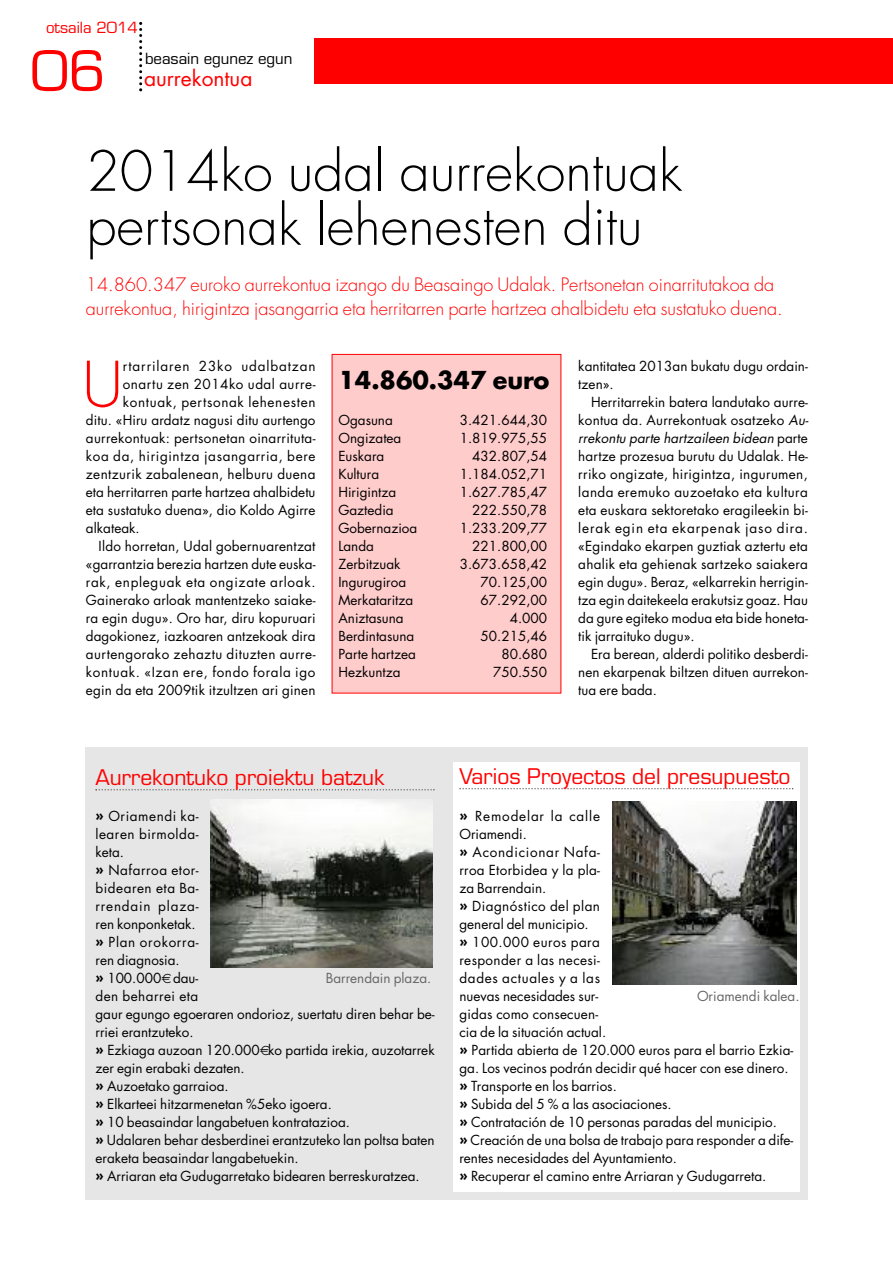
<style>
.page{position:relative;width:893px;height:1263px;background:#fff}
.page>*{position:absolute;margin:0;border:0;box-sizing:border-box;transform-origin:0 0}
.t1{font:300 61.2px "Futura";color:#f00}
.t2{font:300 54px/54px "Futura";color:#000}
.t3{font:54px "Eurostile";color:#f00}
.t4{font:700 24px "Futura";color:#000}
.t5{font:21px "Eurostile";color:#f00}
.t6{font:21px "Futura";color:#f00}
.t7{font:300 18px/24px "Futura";color:#f00}
.t8{font:15px "Eurostile";color:#000}
.t9{font:15px "Eurostile";color:#f00}
.t10{font:13.5px/18px "Futura";color:#000}
.t11{font:13.5px "Futura";letter-spacing:.05em;color:#000}
.t12{font:13.5px "Futura";letter-spacing:.025em;color:#000}
.t13{font:13.5px "Futura";letter-spacing:.035em;color:#000}
.t14{font:13.5px "Futura";letter-spacing:.045em;color:#000}
.t15{font:13.5px "Futura";letter-spacing:.03em;color:#000}
.t16{font:13.5px "Futura";color:#666}
.t17{font:13.5px "Futura";letter-spacing:.065em;color:#000}
.t18{font:13.5px "Futura";letter-spacing:.04em;color:#000}
.s1{font-style:italic}
.s2{font-weight:700}
</style>
<div class="page">
<svg style="left:139px;top:22px;width:3px;height:69px"></svg>
<div style="left:315px;top:38px;width:578px;height:45px;background:#f00"></div>
<div style="left:85px;top:747px;width:723px;height:452px;background:#e6e6e6"></div>
<svg style="left:95px;top:789px;width:340px;height:1px"></svg>
<div style="left:453px;top:762px;width:346px;height:430px;background:#fff"></div>
<svg style="left:459px;top:788px;width:334px;height:1px"></svg>
<img style="left:211px;top:800px;width:222px;height:168px">
<img style="left:612px;top:801px;width:184px;height:183px">
<div style="left:332px;top:355px;width:229px;height:338px;background:#fcc"></div>
<p class="t9" style="left:46px;top:21px;width:93px">otsaila 2014</p>
<h2 class="t3" style="left:31px;top:50px;width:76px">06</h2>
<p class="t8" style="left:145px;top:52px;width:149px">beasain egunez egun</p>
<h3 class="t6" style="left:144px;top:69px;width:110px">aurrekontua</h3>
<h2 class="t2" style="left:86px;top:149px;width:597px">2014ko udal aurrekontuak pertsonak lehenesten ditu</h2>
<h3 class="t7" style="left:86px;top:274px;width:698px">14.860.347 euroko aurrekontua izango du Beasaingo Udalak. Pertsonetan oinarritutakoa da aurrekontua, hirigintza jasangarria eta herritarren parte hartzea ahalbidetu eta sustatuko duena.</h3>
<h1 class="t1" style="left:82px;top:356px;width:42px">U</h1>
<p class="t17" style="left:123px;top:360px;width:194px">rtarrilaren 23ko udalbatzan</p>
<p class="t18" style="left:123px;top:378px;width:194px">onartu zen 2014ko udal aurre-</p>
<p class="t11" style="left:123px;top:396px;width:194px">kontuak, pertsonak lehenesten</p>
<p class="t10" style="left:86px;top:412px;width:231px">ditu. «Hiru ardatz nagusi ditu aurtengo</p>
<p class="t12" style="left:86px;top:432px;width:231px">aurrekontuak: pertsonetan oinarrituta-</p>
<p class="t14" style="left:86px;top:450px;width:231px">koa da, hirigintza jasangarria, bere</p>
<p class="t15" style="left:86px;top:468px;width:231px">zentzurik zabalenean, helburu duena</p>
<p class="t10" style="left:86px;top:484px;width:231px">eta herritarren parte hartzea ahalbidetu</p>
<p class="t10" style="left:86px;top:502px;width:231px">eta sustatuko duena», dio Koldo Agirre</p>
<p class="t10" style="left:86px;top:520px;width:55px">alkateak.</p>
<p class="t10" style="left:99px;top:538px;width:218px">Ildo horretan, Udal gobernuarentzat</p>
<p class="t10" style="left:86px;top:556px;width:231px">«garrantzia berezia hartzen dute euska-</p>
<p class="t11" style="left:86px;top:576px;width:231px">rak, enpleguak eta ongizate arloak.</p>
<p class="t10" style="left:86px;top:592px;width:231px">Gainerako arloak mantentzeko saiake-</p>
<p class="t10" style="left:86px;top:610px;width:231px">ra egin dugu». Oro har, diru kopuruari</p>
<p class="t10" style="left:86px;top:628px;width:231px">dagokionez, iazkoaren antzekoak dira</p>
<p class="t13" style="left:86px;top:648px;width:231px">aurtengorako zehaztu dituzten aurre-</p>
<p class="t11" style="left:86px;top:666px;width:231px">kontuak. «Izan ere, fondo forala igo</p>
<p class="t10" style="left:86px;top:682px;width:231px">egin da eta 2009tik itzultzen ari ginen</p>
<h3 class="t4" style="left:338px;top:369px;width:213px">14.860.347 euro</h3>
<p class="t10" style="left:338px;top:412px;width:56px">Ogasuna</p>
<p class="t10" style="left:460px;top:412px;width:89px">3.421.644,30</p>
<p class="t10" style="left:338px;top:430px;width:64px">Ongizatea</p>
<p class="t10" style="left:460px;top:430px;width:89px">1.819.975,55</p>
<p class="t10" style="left:338px;top:448px;width:47px">Euskara</p>
<p class="t10" style="left:472px;top:448px;width:76px">432.807,54</p>
<p class="t10" style="left:338px;top:466px;width:42px">Kultura</p>
<p class="t10" style="left:460px;top:466px;width:89px">1.184.052,71</p>
<p class="t10" style="left:338px;top:484px;width:59px">Hirigintza</p>
<p class="t10" style="left:460px;top:484px;width:89px">1.627.785,47</p>
<p class="t10" style="left:338px;top:502px;width:57px">Gaztedia</p>
<p class="t10" style="left:472px;top:502px;width:76px">222.550,78</p>
<p class="t10" style="left:338px;top:520px;width:80px">Gobernazioa</p>
<p class="t10" style="left:460px;top:520px;width:89px">1.233.209,77</p>
<p class="t10" style="left:338px;top:538px;width:37px">Landa</p>
<p class="t10" style="left:472px;top:538px;width:76px">221.800,00</p>
<p class="t10" style="left:338px;top:556px;width:64px">Zerbitzuak</p>
<p class="t10" style="left:460px;top:556px;width:89px">3.673.658,42</p>
<p class="t10" style="left:338px;top:574px;width:69px">Ingurugiroa</p>
<p class="t10" style="left:481px;top:574px;width:68px">70.125,00</p>
<p class="t10" style="left:338px;top:592px;width:76px">Merkataritza</p>
<p class="t10" style="left:481px;top:592px;width:68px">67.292,00</p>
<p class="t10" style="left:338px;top:610px;width:67px">Aniztasuna</p>
<p class="t10" style="left:510px;top:610px;width:39px">4.000</p>
<p class="t10" style="left:338px;top:628px;width:77px">Berdintasuna</p>
<p class="t10" style="left:481px;top:628px;width:68px">50.215,46</p>
<p class="t10" style="left:338px;top:646px;width:79px">Parte hartzea</p>
<p class="t10" style="left:501px;top:646px;width:47px">80.680</p>
<p class="t10" style="left:338px;top:664px;width:64px">Hezkuntza</p>
<p class="t10" style="left:493px;top:664px;width:56px">750.550</p>
<p class="t10" style="left:578px;top:358px;width:231px">kantitatea 2013an bukatu dugu ordain&shy;tzen».</p>
<p class="t10" style="left:578px;top:394px;width:232px;text-align:justify;text-indent:13px">Herritarrekin batera landutako aurre&shy;kontua da. Aurrekontuak osatzeko <span class="s1">Au&shy;rrekontu parte hartzaileen bidean</span> parte hartze prozesua burutu du Udalak. He&shy;rriko ongizate, hirigintza, ingurumen, landa eremuko auzoetako eta kultura eta euskara sektoretako eragileekin bi&shy;lerak egin eta ekarpenak jaso dira. «Egindako ekarpen guztiak aztertu eta ahalik eta gehienak sartzeko saiakera egin dugu». Beraz, «elkarrekin herrigin&shy;tza egin daitekeela erakutsiz goaz. Hau da gure egiteko modua eta bide honeta&shy;tik jarraituko dugu».</p>
<p class="t10" style="left:578px;top:646px;width:231px;text-align:justify;text-indent:13px">Era berean, alderdi politiko desberdi&shy;nen ekarpenak biltzen dituen aurrekon&shy;tua ere bada.</p>
<h3 class="t5" style="left:95px;top:769px;width:290px">Aurrekontuko proiektu batzuk</h3>
<p class="t10" style="left:95px;top:808px;width:341px"><span class="s2">»</span> Oriamendi ka-<br>learen birmolda-<br>keta.<br><span class="s2">»</span> Nafarroa etor-<br>bidearen eta Ba-<br>rrendain plaza-<br>ren konponketak.<br><span class="s2">»</span> Plan orokorra-<br>ren diagnosia.<br><span class="s2">»</span> 100.000 dau-<br>den beharrei eta<br>gaur egungo egoeraren ondorioz, suertatu diren behar be&shy;rriei erantzuteko.<br><span class="s2">»</span> Ezkiaga auzoan 120.000 ko partida irekia, auzotarrek zer egin erabaki dezaten.<br><span class="s2">»</span> Auzoetako garraioa.<br><span class="s2">»</span> Elkarteei hitzarmenetan %5eko igoera.<br><span class="s2">»</span> 10 beasaindar langabetuen kontratazioa.<br><span class="s2">»</span> Udalaren behar desberdinei erantzuteko lan poltsa baten eraketa beasaindar langabetuekin.<br><span class="s2">»</span> Arriaran eta Gudugarretako bidearen berreskuratzea.</p>
<p class="t16" style="left:326px;top:972px;width:107px">Barrendain plaza.</p>
<h3 class="t5" style="left:459px;top:768px;width:332px">Varios Proyectos del presupuesto</h3>
<p class="t10" style="left:459px;top:808px;width:335px"><span class="s2">»</span> Remodelar la calle<br>Oriamendi.<br><span class="s2">»</span> Acondicionar Nafa-<br>rroa Etorbidea y la pla-<br>za Barrendain.<br><span class="s2">»</span> Diagnóstico del plan<br>general del municipio.<br><span class="s2">»</span> 100.000 euros para<br>responder a las necesi-<br>dades actuales y a las<br>nuevas necesidades sur-<br>gidas como consecuen-<br>cia de la situación actual.<br><span class="s2">»</span> Partida abierta de 120.000 euros para el barrio Ezkia&shy;ga. Los vecinos podrán decidir qué hacer con ese dinero. <span class="s2">»</span> Transporte en los barrios.<br><span class="s2">»</span> Subida del 5 % a las asociaciones.<br><span class="s2">»</span> Contratación de 10 personas paradas del municipio.<br><span class="s2">»</span> Creación de una bolsa de trabajo para responder a dife&shy;rentes necesidades del Ayuntamiento.<br><span class="s2">»</span> Recuperar el camino entre Arriaran y Gudugarreta.</p>
<p class="t16" style="left:697px;top:990px;width:104px">Oriamendi kalea.</p>
</div>
